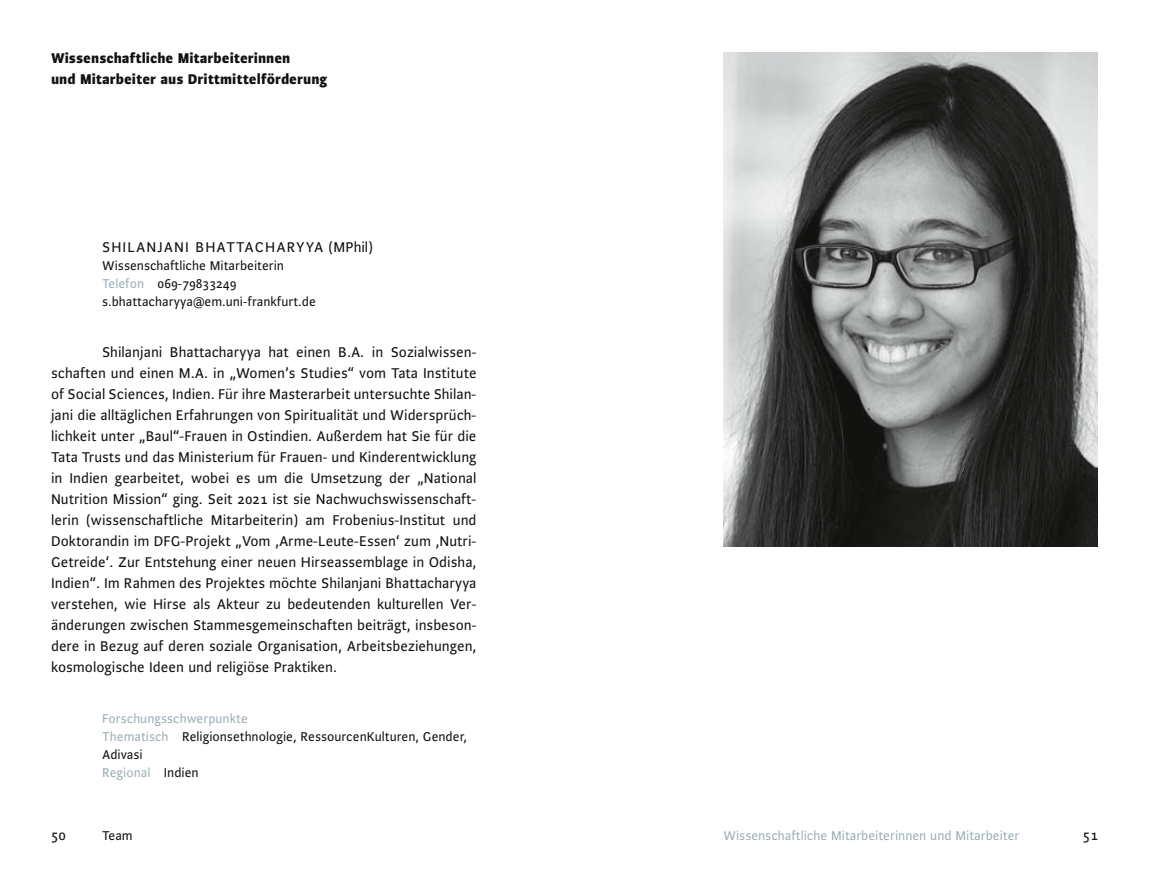
<style>
.page{position:relative;width:1149px;height:893px;background:#fff}
.page>*{position:absolute;margin:0;border:0;box-sizing:border-box;transform-origin:0 0}
.t1{font:15px/21px "Alibi Roman Os F";color:#11110f;text-align:justify}
.t2{font:800 15px/21px "Alibi";color:#11110f}
.t3{font:15px "Alibi Roman Os F";letter-spacing:.075em;color:#11110f}
.t4{font:13.5px/18px "Alibi Roman Os F";color:#11110f}
.t5{font:13.5px "Alibi Roman Os F";color:#9eafb6}
.s1{color:#9eafb6}
</style>
<div class="page">
<img style="left:723px;top:53px;width:374px;height:493px">
<p class="t2" style="left:51px;top:47px;width:277px">Wissenschaftliche Mitarbeiterinnen<br>und Mitarbeiter aus Drittmittelförderung</p>
<p class="t1" style="left:51px;top:236px;width:31px">S</p>
<p class="t3" style="left:111px;top:238px;width:263px">hilanjani Bhattacharyya (MPhil)</p>
<p class="t4" style="left:102px;top:256px;width:215px">Wissenschaftliche Mitarbeiterin<br><span class="s1">Telefon</span> 069-79833249 s.bhattacharyya@em.uni-frankfurt.de</p>
<p class="t1" style="left:51px;top:341px;width:427px;text-indent:26px">Shilanjani Bhattacharyya hat einen B.A. in Sozialwissen&shy;schaften und einen M.A. in „Women’s Studies“ vom Tata I nstitute of Social Sciences, I ndien. Für ihre Masterarbeit untersuchte Shilan&shy;jani die alltäglichen Erfahrungen von Spiritualität und Widersprüch&shy;lichkeit unter „Baul“-Frauen in Ostindien. Außerdem hat Sie für die Tata Trusts und das Ministerium für Frauen- und Kinderentwicklung in I ndien gearbeitet, wobei es um die U msetzung der „National N utrition Mission“ ging. Seit 2021 ist sie Nachwuchswissenschaft&shy;lerin (wissenschaftliche Mitarbeiterin) am Frobenius-I nstitut und Doktorandin im DFG-Projekt „Vom ‚Arme-Leute-Essen‘ zum ‚N utri-Getreide‘. Zur Entstehung einer neuen Hirseassemblage in Odisha, I ndien“. I m Rahmen des Projektes möchte Shilanjani Bhattacharyya verstehen, wie Hirse als Akteur zu bedeutenden kulturellen Ver&shy;änderungen zwischen Stammesgemeinschaften beiträgt, insbeson&shy;dere in Bezug auf deren soziale Organisation, Arbeitsbeziehungen, kosmologische Ideen und religiöse Praktiken.</p>
<p class="t4" style="left:102px;top:709px;width:366px"><span class="s1">Forschungsschwerpunkte<br>Thematisch</span> Religionsethnologie, RessourcenKulturen, Gender,<br>Adivasi<br><span class="s1">Regional</span> I ndien</p>
<p class="t1" style="left:51px;top:824px;width:16px">50</p>
<p class="t4" style="left:102px;top:826px;width:32px">Team</p>
<p class="t5" style="left:723px;top:827px;width:297px">Wissenschaftliche Mitarbeiterinnen und Mitarbeiter</p>
<p class="t1" style="left:1082px;top:824px;width:16px">51</p>
</div>
